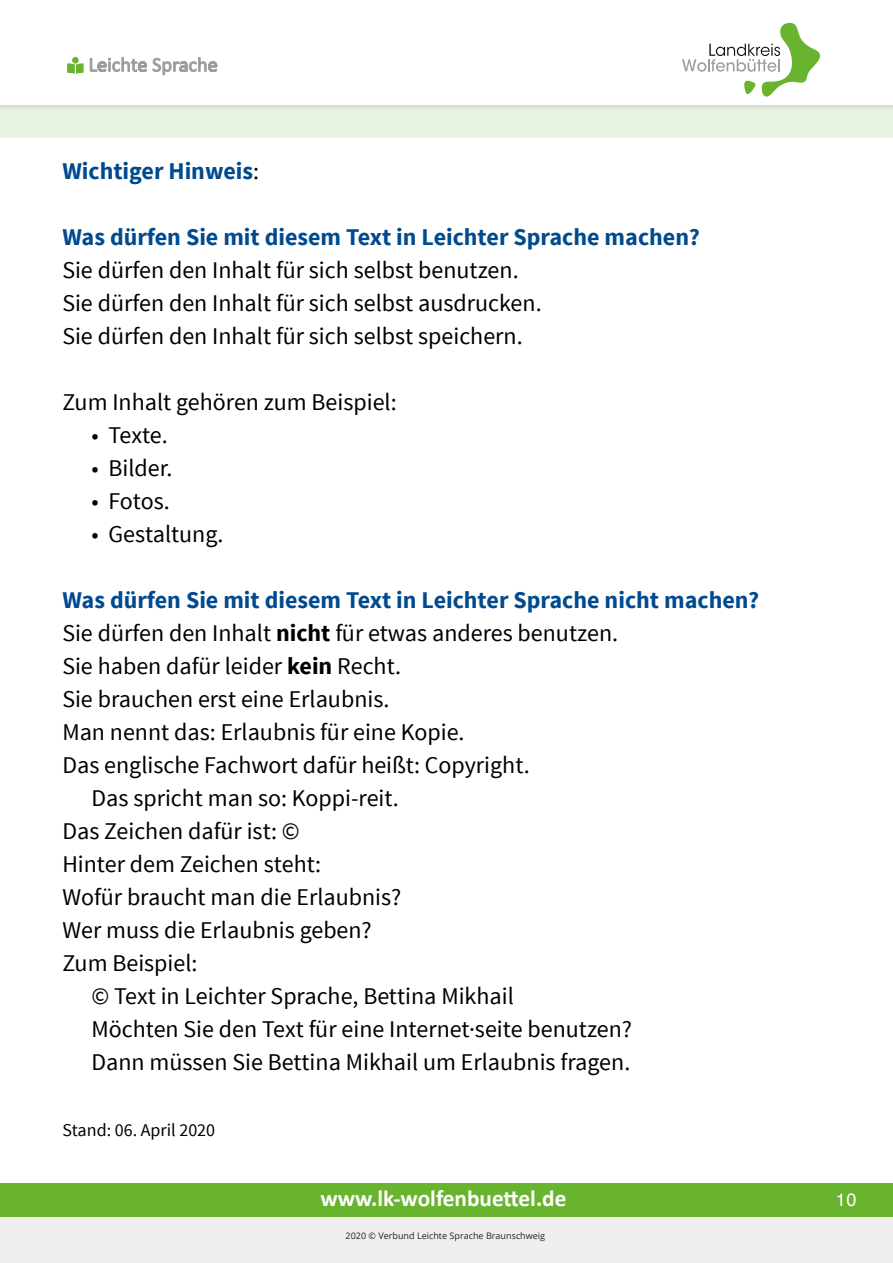
<style>
.page{position:relative;width:893px;height:1263px;background:#fff}
.page>*{position:absolute;margin:0;border:0;box-sizing:border-box;transform-origin:0 0}
.t1{font:24px/33px "Source Sans Pro";color:#000}
.t2{font:700 24px "Source Sans Pro";color:#004a8f}
.t3{font:700 23.25px "Calibri";color:#fff}
.t4{font:18px "Source Sans Pro";color:#000}
.t5{font:18px "Helvetica";color:#fff}
.t6{font:9px "Open Sans";color:#222}
.s1{font-weight:400;color:#000}
.s2{font-weight:700}
</style>
<div class="page">
<div style="left:0;top:1183px;width:893px;height:36px;background:#69b42e"></div>
<div style="left:0;top:1217px;width:893px;height:46px;background:#efefef"></div>
<div style="left:0;top:105px;width:893px;height:32px;background:linear-gradient(to right,#e7f3df,#e7f3df)"></div>
<svg style="left:682px;top:22px;width:138px;height:75px"></svg>
<svg style="left:90px;top:57px;width:127px;height:19px"></svg>
<svg style="left:67px;top:63px;width:17px;height:11px"></svg>
<div style="left:72px;top:57px;width:7px;height:7px;background:#69b42e;border-radius:50%"></div>
<p class="t2" style="left:62px;top:155px;width:198px">Wichtiger Hinweis<span class="s1">:</span></p>
<p class="t2" style="left:62px;top:221px;width:639px">Was dürfen Sie mit diesem Text in Leichter Sprache machen?</p>
<p class="t1" style="left:62px;top:254px;width:481px">Sie dürfen den Inhalt für sich selbst benutzen.<br>Sie dürfen den Inhalt für sich selbst ausdrucken.<br>Sie dürfen den Inhalt für sich selbst speichern.</p>
<p class="t1" style="left:62px;top:386px;width:336px">Zum Inhalt gehören zum Beispiel:</p>
<p class="t1" style="left:91px;top:419px;width:78px">• Texte.</p>
<p class="t1" style="left:91px;top:452px;width:83px">• Bilder.</p>
<p class="t1" style="left:91px;top:485px;width:80px">• Fotos.</p>
<p class="t1" style="left:91px;top:518px;width:133px">• Gestaltung.</p>
<p class="t2" style="left:62px;top:584px;width:698px">Was dürfen Sie mit diesem Text in Leichter Sprache nicht machen?</p>
<p class="t1" style="left:62px;top:617px;width:557px">Sie dürfen den Inhalt <span class="s2">nicht</span> für etwas anderes benutzen.</p>
<p class="t1" style="left:62px;top:650px;width:340px">Sie haben dafür leider <span class="s2">kein</span> Recht.</p>
<p class="t1" style="left:62px;top:683px;width:329px">Sie brauchen erst eine Erlaubnis.</p>
<p class="t1" style="left:62px;top:716px;width:404px">Man nennt das: Erlaubnis für eine Kopie.</p>
<p class="t1" style="left:62px;top:749px;width:469px">Das englische Fachwort dafür heißt: Copyright.</p>
<p class="t1" style="left:91px;top:782px;width:309px">Das spricht man so: Koppi-reit.</p>
<p class="t1" style="left:62px;top:815px;width:239px">Das Zeichen dafür ist: ©</p>
<p class="t1" style="left:62px;top:848px;width:260px">Hinter dem Zeichen steht:</p>
<p class="t1" style="left:62px;top:881px;width:340px">Wofür braucht man die Erlaubnis?</p>
<p class="t1" style="left:62px;top:914px;width:311px">Wer muss die Erlaubnis geben?</p>
<p class="t1" style="left:62px;top:947px;width:137px">Zum Beispiel:</p>
<p class="t1" style="left:91px;top:980px;width:424px">© Text in Leichter Sprache, Bettina Mikhail</p>
<p class="t1" style="left:91px;top:1013px;width:542px">Möchten Sie den Text für eine Internet·seite benutzen?</p>
<p class="t1" style="left:91px;top:1046px;width:540px">Dann müssen Sie Bettina Mikhail um Erlaubnis fragen.</p>
<p class="t4" style="left:62px;top:1118px;width:154px">Stand: 06. April 2020</p>
<p class="t3" style="left:320px;top:1183px;width:248px">www.lk-wolfenbuettel.de</p>
<p class="t6" style="left:345px;top:1229px;width:201px">2020 © Verbund Leichte Sprache Braunschweig</p>
<p class="t5" style="left:836px;top:1185px;width:22px">10</p>
</div>
